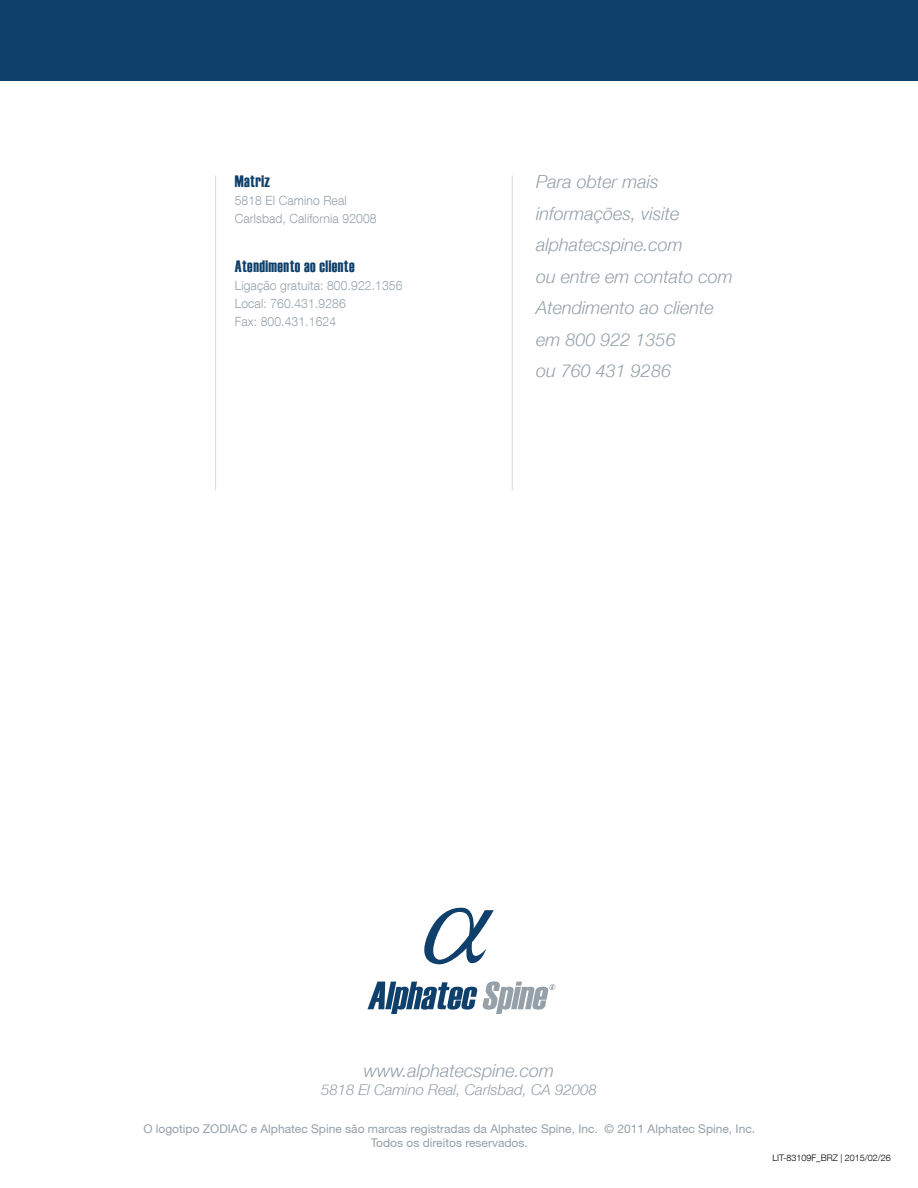
<style>
.page{position:relative;width:918px;height:1188px;background:#fff}
.page>*{position:absolute;margin:0;border:0;box-sizing:border-box;transform-origin:0 0}
.t1{font:italic 300 18px/31.5px "Helvetica 46";color:#95a0a9}
.t2{font:16.5px "Haettenschweiler";letter-spacing:.03em;color:#0f406b;scale:.95 1}
.t3{font:italic 300 15px "Helvetica 46";color:#95a0a9}
.t4{font:300 12.75px/18px "Helvetica Neue LT Com";letter-spacing:.01em;color:#95a0a9;scale:.95 1}
.t5{font:12px/14.4px "Helvetica 55 Roman";color:#95a0a9;text-align:center}
.t6{font:300 9px "Helvetica Neue LT Com";color:#000}
</style>
<div class="page">
<hr style="left:512px;top:176px;width:1px;height:314px;background:#d3dbe0">
<hr style="left:215px;top:176px;width:1px;height:314px;background:#d3dbe0">
<div style="left:0;top:0;width:918px;height:81px;background:#0f406b"></div>
<svg style="left:424px;top:907px;width:70px;height:58px"></svg>
<svg style="left:368px;top:982px;width:109px;height:32px"></svg>
<svg style="left:483px;top:981px;width:73px;height:33px"></svg>
<p class="t2" style="left:235px;top:170px;width:39px">Matriz</p>
<p class="t4" style="left:235px;top:191px;width:151px">5818 El Camino Real<br>Carlsbad, California 92008</p>
<p class="t2" style="left:235px;top:255px;width:128px">Atendimento ao cliente</p>
<p class="t4" style="left:235px;top:276px;width:178px">Ligação gratuita: 800.922.1356<br>Local: 760.431.9286<br>Fax: 800.431.1624</p>
<p class="t1" style="left:536px;top:166px;width:198px">Para obter mais informações, visite alphatecspine.com<br>ou entre em contato com<br>Atendimento ao cliente em 800 922 1356<br>ou 760 431 9286</p>
<p class="t1" style="left:364px;top:1055px;width:192px">www.alphatecspine.com</p>
<p class="t3" style="left:321px;top:1081px;width:277px">5818 El Camino Real, Carlsbad, CA 92008</p>
<p class="t5" style="left:143px;top:1121px;width:613px">O logotipo ZODIAC e Alphatec Spine são marcas registradas da Alphatec Spine, Inc. © 2011 Alphatec Spine, Inc.<br>Todos os direitos reservados.</p>
<p class="t6" style="left:772px;top:1152px;width:120px">LIT-83109F_BRZ | 2015/02/26</p>
</div>
